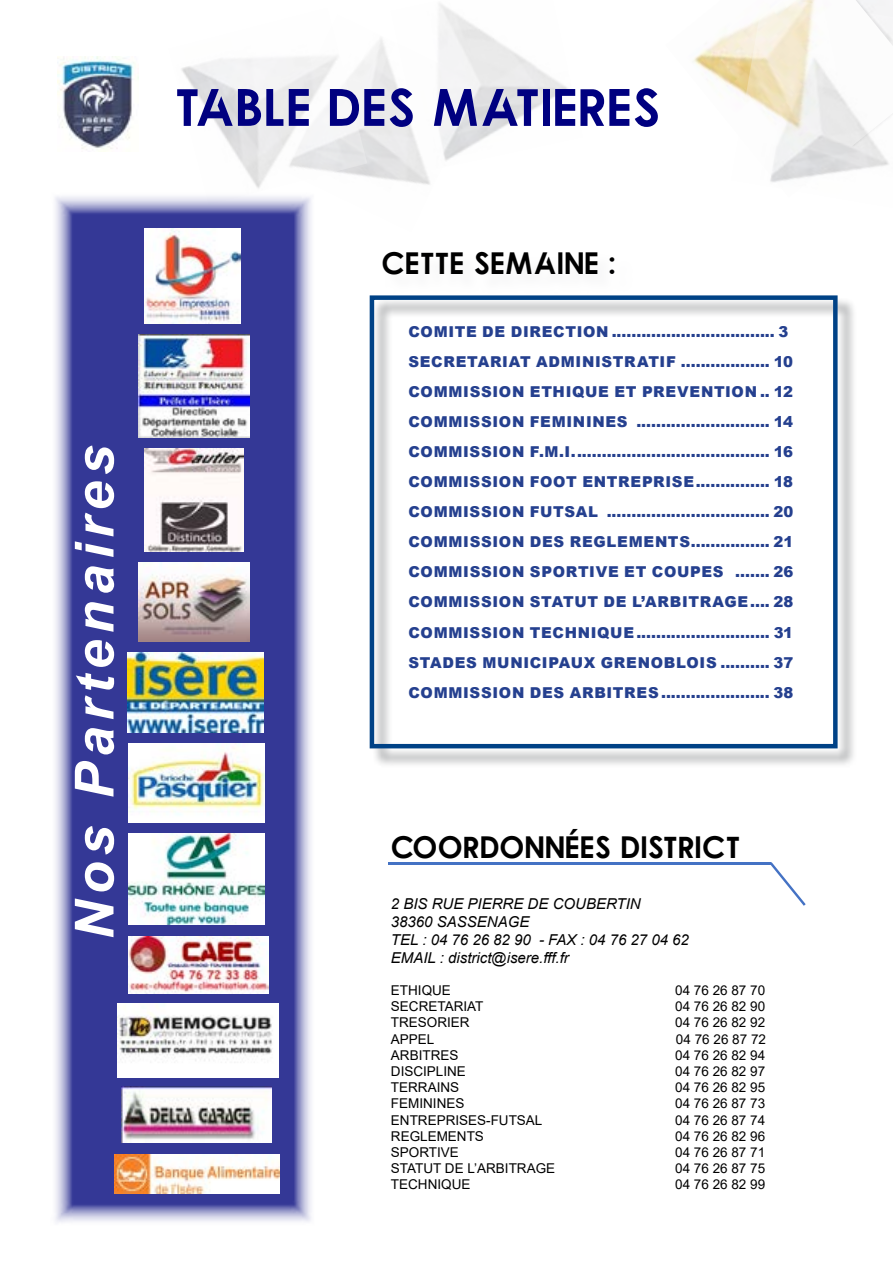
<style>
.page{position:relative;width:893px;height:1263px;background:#fff}
.page>*{position:absolute;margin:0;border:0;box-sizing:border-box;transform-origin:0 0}
.t1{font:700 54px "Qualy";color:#000080}
.t2{font:italic 700 54px "Arial";letter-spacing:.11em;color:#fff}
.t3{font:700 31.5px "Qualy";color:#000}
.t4{font:900 15px/30px "Arial";letter-spacing:.045em;color:#25408f}
.t5{font:italic 15px/18px "Arial";color:#000}
.t6{font:13.5px "Arial";color:#000}
</style>
<div class="page">
<img style="left:693px;top:33px;width:38px;height:53px">
<img style="left:391px;top:3px;width:177px;height:168px">
<img style="left:181px;top:53px;width:186px;height:135px">
<svg style="left:55px;top:194px;width:259px;height:1028px;background:#5c5faa"></svg>
<div style="left:372px;top:298px;width:485px;height:469px;background:#8a8c8e;opacity:.88"></div>
<div style="left:370px;top:295px;width:468px;height:453px;border:4px solid #004286"></div>
<img style="left:128px;top:743px;width:136px;height:79px">
<img style="left:121px;top:1086px;width:150px;height:56px">
<img style="left:139px;top:335px;width:110px;height:102px">
<img style="left:139px;top:562px;width:110px;height:80px">
<img style="left:128px;top:653px;width:135px;height:79px">
<img style="left:117px;top:1003px;width:162px;height:74px">
<img style="left:145px;top:449px;width:99px;height:102px">
<img style="left:128px;top:936px;width:140px;height:58px">
<img style="left:145px;top:228px;width:96px;height:96px">
<img style="left:128px;top:834px;width:136px;height:91px">
<img style="left:115px;top:1155px;width:164px;height:38px">
<img style="left:58px;top:56px;width:81px;height:96px">
<hr style="left:388px;top:862px;width:383px;height:3px;background:#4472c4">
<img style="left:731px;top:0;width:162px;height:182px">
<svg style="left:771px;top:862px;width:35px;height:44px"></svg>
<h1 class="t2" style="left:59px;top:940px;width:496px;rotate:-90deg">Nos Partenaires</h1>
<h1 class="t1" style="left:177px;top:75px;width:487px">TABLE DES MATIERES</h1>
<h2 class="t3" style="left:383px;top:245px;width:236px">CETTE SEMAINE :</h2>
<p class="t4" style="left:408px;top:317px;width:387px">COMITE DE DIRECTION ................................. 3<br>SECRETARIAT ADMINISTRATIF .................. 10<br>COMMISSION ETHIQUE ET PREVENTION .. 12<br>COMMISSION FEMININES ........................... 14<br>COMMISSION F.M.I........................................ 16<br>COMMISSION FOOT ENTREPRISE............... 18<br>COMMISSION FUTSAL ................................. 20<br>COMMISSION DES REGLEMENTS................ 21<br>COMMISSION SPORTIVE ET COUPES ....... 26<br>COMMISSION STATUT DE L’ARBITRAGE.... 28<br>COMMISSION TECHNIQUE ........................... 31<br>STADES MUNICIPAUX GRENOBLOIS .......... 37<br>COMMISSION DES ARBITRES ...................... 38</p>
<h2 class="t3" style="left:392px;top:828px;width:351px">COORDONNÉES DISTRICT</h2>
<p class="t5" style="left:391px;top:894px;width:299px">2 BIS RUE PIERRE DE COUBERTIN<br>38360 SASSENAGE<br>TEL : 04 76 26 82 90 - FAX : 04 76 27 04 62<br>EMAIL : district@isere.fff.fr</p>
<p class="t6" style="left:391px;top:981px;width:62px">ETHIQUE</p>
<p class="t6" style="left:675px;top:981px;width:92px">04 76 26 87 70</p>
<p class="t6" style="left:391px;top:997px;width:94px">SECRETARIAT</p>
<p class="t6" style="left:675px;top:997px;width:92px">04 76 26 82 90</p>
<p class="t6" style="left:391px;top:1013px;width:80px">TRESORIER</p>
<p class="t6" style="left:675px;top:1013px;width:92px">04 76 26 82 92</p>
<p class="t6" style="left:391px;top:1029px;width:45px">APPEL</p>
<p class="t6" style="left:676px;top:1029px;width:92px">04 76 26 87 72</p>
<p class="t6" style="left:391px;top:1046px;width:69px">ARBITRES</p>
<p class="t6" style="left:675px;top:1046px;width:92px">04 76 26 82 94</p>
<p class="t6" style="left:391px;top:1062px;width:77px">DISCIPLINE</p>
<p class="t6" style="left:675px;top:1062px;width:92px">04 76 26 82 97</p>
<p class="t6" style="left:391px;top:1078px;width:70px">TERRAINS</p>
<p class="t6" style="left:675px;top:1078px;width:92px">04 76 26 82 95</p>
<p class="t6" style="left:391px;top:1094px;width:75px">FEMININES</p>
<p class="t6" style="left:675px;top:1094px;width:92px">04 76 26 87 73</p>
<p class="t6" style="left:391px;top:1110px;width:153px">ENTREPRISES-FUTSAL</p>
<p class="t6" style="left:675px;top:1110px;width:92px">04 76 26 87 74</p>
<p class="t6" style="left:391px;top:1127px;width:95px">REGLEMENTS</p>
<p class="t6" style="left:675px;top:1127px;width:92px">04 76 26 82 96</p>
<p class="t6" style="left:391px;top:1143px;width:70px">SPORTIVE</p>
<p class="t6" style="left:675px;top:1143px;width:92px">04 76 26 87 71</p>
<p class="t6" style="left:391px;top:1159px;width:166px">STATUT DE L’ARBITRAGE</p>
<p class="t6" style="left:675px;top:1159px;width:92px">04 76 26 87 75</p>
<p class="t6" style="left:391px;top:1175px;width:81px">TECHNIQUE</p>
<p class="t6" style="left:675px;top:1175px;width:92px">04 76 26 82 99</p>
</div>
